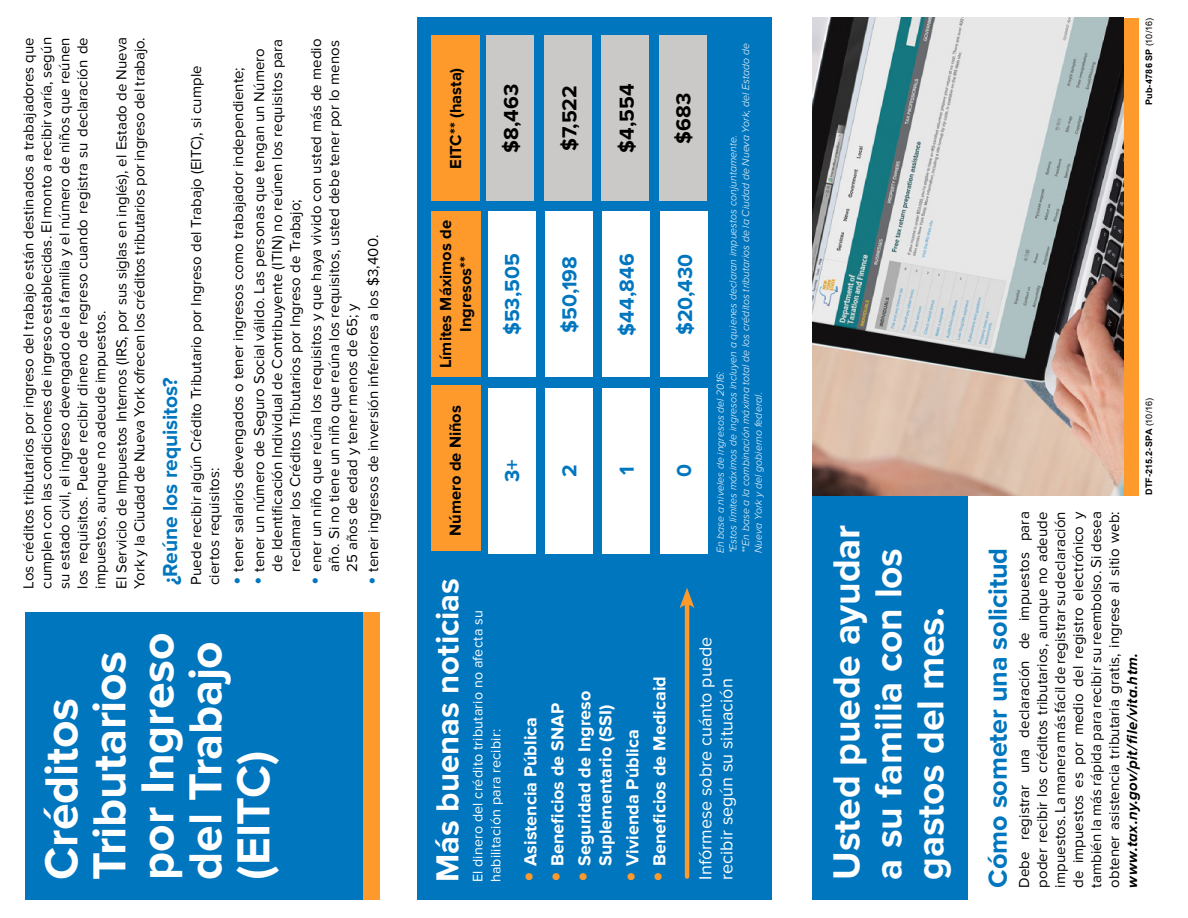
<style>
.page{position:relative;width:1188px;height:918px;background:#fff}
.page>*{position:absolute;margin:0;border:0;box-sizing:border-box;transform-origin:0 0}
.t1{font:700 48px/48px "Proxima Nova";letter-spacing:-.005em;color:#fff}
.t2{font:700 39px/42px "Proxima Nova";letter-spacing:-.01em;color:#fff}
.t3{font:700 33px "Proxima Nova";color:#fff}
.t4{font:700 27px "Proxima Nova";letter-spacing:-.005em;color:#0076bf}
.t5{font:700 21px "Proxima Nova";letter-spacing:-.005em;color:#0076bf}
.t6{font:700 21px "Proxima Nova";letter-spacing:-.005em;color:#000}
.t7{font:700 18px/21px "Proxima Nova";color:#fff;text-align:center}
.t8{font:18px/21px "Proxima Nova";color:#fff}
.t9{font:700 16.5px/19.8px "Proxima Nova";color:#000;text-align:center}
.t10{font:15px/18px "Proxima Nova";letter-spacing:.005em;color:#000;text-align:justify}
.t11{font:italic 700 15px "Proxima Nova";letter-spacing:.02em;color:#000}
.t12{font:14.25px/18px "Proxima Nova";letter-spacing:.015em;color:#fff}
.t13{font:italic 300 10.5px/12.8px "Proxima Nova";letter-spacing:.01em;color:#fff}
.t14{font:700 9px "Arial";letter-spacing:.015em;color:#000}
.s1{font-size:24px;color:#0076bf}
.s2{font-size:30px;color:#fd9a2b}
.s3{font-weight:400}
</style>
<div class="page">
<div style="left:813px;top:496px;width:155px;height:404px;background:#0076bf"></div>
<div style="left:417px;top:18px;width:354px;height:882px;background:#0076bf"></div>
<div style="left:26px;top:612px;width:345px;height:288px;background:#0076bf"></div>
<div style="left:431px;top:385px;width:49px;height:166px;background:#fd9a2b"></div>
<div style="left:431px;top:212px;width:49px;height:165px;background:#fd9a2b"></div>
<div style="left:431px;top:36px;width:49px;height:165px;background:#fd9a2b"></div>
<div style="left:488px;top:212px;width:47px;height:165px;background:#fff"></div>
<div style="left:545px;top:212px;width:48px;height:165px;background:#fff"></div>
<div style="left:660px;top:212px;width:47px;height:165px;background:#fff"></div>
<div style="left:603px;top:212px;width:47px;height:165px;background:#fff"></div>
<div style="left:488px;top:388px;width:47px;height:165px;background:#fff"></div>
<div style="left:545px;top:388px;width:48px;height:165px;background:#fff"></div>
<div style="left:603px;top:388px;width:47px;height:165px;background:#fff"></div>
<div style="left:660px;top:388px;width:47px;height:165px;background:#fff"></div>
<div style="left:487px;top:36px;width:47px;height:165px;background:#cbc9c7"></div>
<div style="left:544px;top:36px;width:48px;height:165px;background:#cbc9c7"></div>
<div style="left:659px;top:36px;width:47px;height:165px;background:#cbc9c7"></div>
<div style="left:601px;top:36px;width:48px;height:165px;background:#cbc9c7"></div>
<hr style="left:685px;top:600px;width:4px;height:277px;background:#fd9a2b">
<svg style="left:679px;top:588px;width:16px;height:21px"></svg>
<div style="left:1122px;top:18px;width:16px;height:478px;background:#fd9a2b"></div>
<img style="left:813px;top:18px;width:310px;height:478px">
<div style="left:364px;top:612px;width:16px;height:288px;background:#fd9a2b"></div>
<p class="t10" style="left:20px;top:589px;width:553px;rotate:-90deg">Los créditos tributarios por ingreso del trabajo están destinados a trabajadores que cumplen con las condiciones de ingreso establecidas. El monto a recibir varía, según su estado civil, el ingreso devengado de la familia y el número de niños que reúnen los requisitos. Puede recibir dinero de regreso cuando registra su declaración de impuestos, aunque no adeude impuestos.</p>
<p class="t10" style="left:113px;top:589px;width:553px;rotate:-90deg">El Servicio de Impuestos Internos (IRS, por sus siglas en inglés), el Estado de Nueva<br>York y la Ciudad de Nueva York ofrecen los créditos tributarios por ingreso del trabajo.</p>
<h3 class="t5" style="left:158px;top:585px;width:209px;rotate:-90deg">¿Reúne los requisitos?</h3>
<p class="t10" style="left:250px;top:572px;width:534px;text-align:left;text-indent:-13px;rotate:-90deg"><span class="s1">•</span> tener un número de Seguro Social válido. Las personas que tengan un Número de Identificación Individual de Contribuyente (ITIN) no reúnen los requisitos para reclamar los Créditos Tributarios por Ingreso de Trabajo;</p>
<p class="t10" style="left:307px;top:572px;width:534px;text-indent:-13px;rotate:-90deg"><span class="s1">•</span> ener un niño que reúna los requisitos y que haya vivido con usted más de medio año. Si no tiene un niño que reúna los requisitos, usted debe tener por lo menos 25 años de edad y tener menos de 65; y</p>
<p class="t10" style="left:187px;top:585px;width:521px;rotate:-90deg">Puede recibir algún Crédito Tributario por Ingreso del Trabajo (EITC), si cumple ciertos requisitos:</p>
<p class="t10" style="left:229px;top:585px;width:519px;rotate:-90deg"><span class="s1">•</span> tener salarios devengados o tener ingresos como trabajador independiente;</p>
<p class="t10" style="left:364px;top:585px;width:352px;rotate:-90deg"><span class="s1">•</span> tener ingresos de inversión inferiores a los $3,400.</p>
<h1 class="t1" style="left:39px;top:880px;width:248px;rotate:-90deg">Créditos<br>Tributarios por Ingreso del Trabajo</h1>
<h1 class="t1" style="left:231px;top:880px;width:130px;rotate:-90deg">(EITC)</h1>
<p class="t9" style="left:446px;top:169px;width:103px;rotate:-90deg">EITC** (hasta)</p>
<p class="t9" style="left:436px;top:368px;width:149px;rotate:-90deg">Límites Máximos de<br>Ingresos**</p>
<p class="t9" style="left:446px;top:536px;width:132px;rotate:-90deg">Número de Niños</p>
<h3 class="t6" style="left:499px;top:153px;width:70px;rotate:-90deg">$8,463</h3>
<h3 class="t6" style="left:557px;top:151px;width:67px;rotate:-90deg">$7,522</h3>
<h3 class="t6" style="left:615px;top:153px;width:71px;rotate:-90deg">$4,554</h3>
<h3 class="t6" style="left:671px;top:144px;width:52px;rotate:-90deg">$683</h3>
<h3 class="t5" style="left:500px;top:335px;width:83px;rotate:-90deg">$53,505</h3>
<h3 class="t5" style="left:557px;top:333px;width:78px;rotate:-90deg">$50,198</h3>
<h3 class="t5" style="left:615px;top:336px;width:84px;rotate:-90deg">$44,846</h3>
<h3 class="t5" style="left:673px;top:335px;width:83px;rotate:-90deg">$20,430</h3>
<h3 class="t5" style="left:500px;top:482px;width:24px;rotate:-90deg">3+</h3>
<h3 class="t5" style="left:557px;top:477px;width:14px;rotate:-90deg">2</h3>
<h3 class="t5" style="left:615px;top:475px;width:10px;rotate:-90deg">1</h3>
<h3 class="t5" style="left:672px;top:477px;width:15px;rotate:-90deg">0</h3>
<p class="t13" style="left:714px;top:553px;width:512px;rotate:-90deg">En base a niveles de ingresos del 2016:<br>*Estos límites máximos de ingresos incluyen a quienes declaran impuestos conjuntamente.<br>**En base a la combinación máxima total de los créditos tributarios de la Ciudad de Nueva York, del Estado de Nueva York y del gobierno federal.</p>
<h3 class="t3" style="left:428px;top:882px;width:306px;rotate:-90deg">Más buenas noticias</h3>
<p class="t12" style="left:469px;top:882px;width:274px;rotate:-90deg">El dinero del crédito tributario no afecta su habilitación para recibir:</p>
<p class="t7" style="left:520px;top:882px;width:167px;rotate:-90deg"><span class="s2">•</span> Asistencia Pública</p>
<p class="t7" style="left:547px;top:882px;width:181px;rotate:-90deg"><span class="s2">•</span> Beneficios de SNAP</p>
<p class="t7" style="left:574px;top:882px;width:193px;rotate:-90deg"><span class="s2">•</span> Seguridad de Ingreso<br>Suplementario (SSI)</p>
<p class="t7" style="left:622px;top:882px;width:155px;rotate:-90deg"><span class="s2">•</span> Vivienda Pública</p>
<p class="t7" style="left:649px;top:882px;width:208px;rotate:-90deg"><span class="s2">•</span> Beneficios de Medicaid</p>
<p class="t8" style="left:695px;top:880px;width:245px;rotate:-90deg">Infórmese sobre cuánto puede recibir según su situación</p>
<p class="t14" style="left:1143px;top:105px;width:89px;rotate:-90deg">Pub-4786 SP <span class="s3">(10/16)</span></p>
<h2 class="t2" style="left:826px;top:880px;width:356px;rotate:-90deg">Usted puede ayudar a su familia con los gastos del mes.</h2>
<h3 class="t4" style="left:982px;top:888px;width:341px;rotate:-90deg">Cómo someter una solicitud</h3>
<p class="t14" style="left:1143px;top:495px;width:98px;rotate:-90deg">DTF-215.2-SPA <span class="s3">(10/16)</span></p>
<p class="t10" style="left:1015px;top:888px;width:378px;rotate:-90deg">Debe registrar una declaración de impuestos para poder recibir los créditos tributarios, aunque no adeude impuestos. La manera más fácil de registrar su declaración de impuestos es por medio del registro electrónico y también la más rápida para recibir su reembolso. Si desea obtener asistencia tributaria gratis, ingrese al sitio web:</p>
<p class="t11" style="left:1124px;top:888px;width:237px;rotate:-90deg">www.tax.ny.gov/pit/file/vita.htm.</p>
</div>
